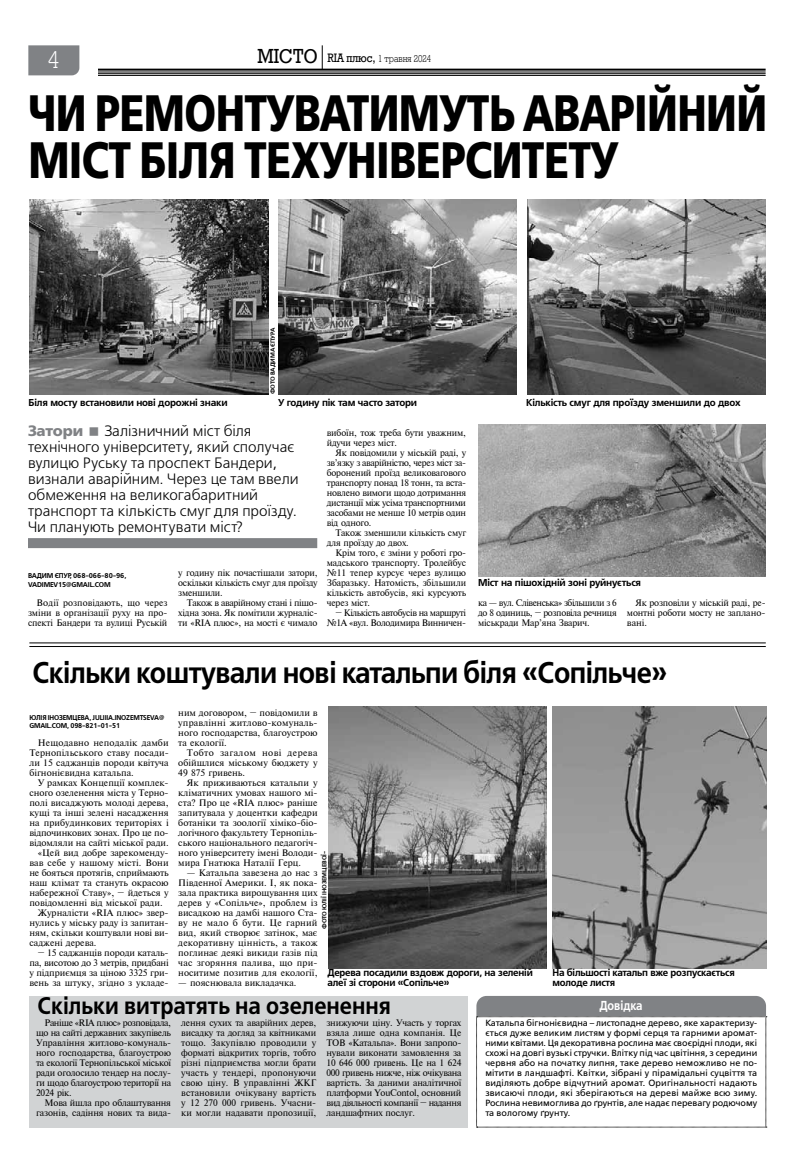
<style>
.page{position:relative;width:794px;height:1154px;background:#fff}
.page>*{position:absolute;margin:0;border:0;box-sizing:border-box;transform-origin:0 0}
.t1{font:700 51px/47px "Free Set C";letter-spacing:-.015em;color:#000;scale:.8 1}
.t2{font:600 30px "Free Set C";letter-spacing:-.02em;color:#000;scale:.9 1}
.t3{font:600 24px "Free Set C";color:#000;scale:.9 1}
.t4{font:300 24px "Rodeo";color:#fff}
.t5{font:20px "Rodeo";color:#000;scale:.9 1}
.t6{font:300 15px/16px "Free Set C";color:#000}
.t7{font:700 15px "Free Set C";letter-spacing:-.015em;color:#808285}
.t8{font:600 13px "Free Set C";color:#fff;scale:.85 1}
.t9{font:600 10px "Free Set C";letter-spacing:-.02em;color:#000}
.t10{font:600 10px/10px "Free Set C";letter-spacing:-.02em;color:#000;scale:.96 1}
.t11{font:300 10px "Rodeo";color:#000;scale:.9 1}
.t12{font:9px/10px "Newton C";letter-spacing:-.005em;color:#000;text-align:justify}
.t13{font:9px/10px "Free Set C";color:#000;text-align:justify}
.t14{font:9px/10px "Newton C";letter-spacing:-.045em;color:#000;text-align:right}
.t15{font:600 7px/8px "Free Set C";letter-spacing:-.02em;color:#000;scale:.95 1}
.t16{font:600 7px/9.5px "Free Set C";letter-spacing:-.02em;color:#000}
.t17{font:600 6px "Free Set C";color:#000}
.s1{font-weight:400;font-size:12px}
</style>
<div class="page">
<div style="left:28px;top:45px;width:51px;height:30px;background:#808285"></div>
<svg style="left:322px;top:45px;width:1px;height:24px"></svg>
<hr style="left:98px;top:72px;width:667px;height:1px;background:#000">
<hr style="left:98px;top:75px;width:667px;height:1px;background:#000">
<hr style="left:98px;top:74px;width:667px;height:1px;background:#000">
<hr style="left:98px;top:69px;width:667px;height:2px;background:#000">
<div style="left:28px;top:538px;width:289px;height:10px;background:#808285"></div>
<div style="left:29px;top:996px;width:439px;height:131px;background:#d1d3d4"></div>
<hr style="left:29px;top:643px;width:737px;height:1px;background:#000">
<hr style="left:29px;top:646px;width:737px;height:1px;background:#000">
<img style="left:329px;top:706px;width:217px;height:262px">
<img style="left:552px;top:706px;width:214px;height:262px">
<svg style="left:476px;top:996px;width:291px;height:132px"></svg>
<img style="left:29px;top:200px;width:239px;height:194px">
<img style="left:278px;top:200px;width:239px;height:194px">
<img style="left:527px;top:200px;width:238px;height:194px">
<img style="left:478px;top:424px;width:287px;height:153px">
<h3 class="t5" style="left:257px;top:45px;width:68px">МІСТО</h3>
<h3 class="t4" style="left:48px;top:47px;width:13px">4</h3>
<p class="t11" style="left:327px;top:53px;width:117px"><span class="s1">RIA плюс,</span> 1 травня 2024</p>
<h1 class="t1" style="left:28px;top:90px;width:925px">ЧИ РЕМОНТУВАТИМУТЬ АВАРІЙНИЙ<br>МІСТ БІЛЯ ТЕХУНІВЕРСИТЕТУ</h1>
<p class="t9" style="left:29px;top:396px;width:201px">Біля мосту встановили нові дорожні знаки</p>
<p class="t17" style="left:269px;top:394px;width:69px;rotate:-90deg">ФОТО ВАДИМА ЄПУРА</p>
<p class="t9" style="left:278px;top:396px;width:140px">У годину пік там часто затори</p>
<p class="t9" style="left:526px;top:396px;width:216px">Кількість смуг для проїзду зменшили до двох</p>
<p class="t6" style="left:28px;top:424px;width:272px;text-indent:77px">Залізничний міст біля технічного університету, який сполучає вулицю Руську та проспект Бандери, визнали аварійним. Через це там ввели обмеження на великогабаритний транспорт та кількість смуг для проїзду.<br>Чи планують ремонтувати міст?</p>
<h3 class="t7" style="left:28px;top:423px;width:57px">Затори</h3>
<p class="t16" style="left:28px;top:571px;width:100px">ВАДИМ ЄПУР, 068-066-80-96,<br>VADIMEV15@GMAIL.COM</p>
<p class="t12" style="left:28px;top:597px;width:141px;text-indent:9px">Водії розповідають, що через зміни в організації руху на про&shy;спекті Бандери та вулиці Руській</p>
<p class="t12" style="left:178px;top:567px;width:141px">у годину пік почастішали затори, оскільки кількість смуг для проїзду зменшили.</p>
<p class="t12" style="left:178px;top:597px;width:141px;text-indent:9px">Також в аварійному стані і пішо&shy;хідна зона. Як помітили журналіс&shy;ти «RIA плюс», на мості є чимало</p>
<p class="t12" style="left:327px;top:427px;width:141px">вибоїн, тож треба бути уважним, йдучи через міст.</p>
<p class="t12" style="left:327px;top:447px;width:141px;text-indent:9px">Як повідомили у міській раді, у зв’язку з аварійністю, через міст за&shy;боронений проїзд великовагового транспорту понад 18 тонн, та вста&shy;новлено вимоги щодо дотримання дистанції між усіма транспортними засобами не менше 10 метрів один від одного.</p>
<p class="t12" style="left:327px;top:527px;width:141px;text-indent:9px">Також зменшили кількість смуг для проїзду до двох.</p>
<p class="t12" style="left:327px;top:547px;width:141px;text-indent:9px">Крім того, є зміни у роботі гро&shy;мадського транспорту. Тролейбус №11 тепер курсує через вулицю Збаразьку. Натомість, збільшили кількість автобусів, які курсують через міст.</p>
<p class="t14" style="left:327px;top:607px;width:141px">– Кількість автобусів на маршруті №1А «вул. Володимира Винничен-</p>
<p class="t12" style="left:478px;top:597px;width:140px">ка — вул. Слівенська» збільшили з 6 до 8 одиниць, – розповіла речниця міськради Мар’яна Зварич.</p>
<p class="t12" style="left:627px;top:597px;width:140px;text-indent:9px">Як розповіли у міській раді, ре&shy;монтні роботи мосту не заплано&shy;вані.</p>
<p class="t9" style="left:478px;top:577px;width:164px">Міст на пішохідній зоні руйнується</p>
<h2 class="t2" style="left:32px;top:656px;width:707px">Скільки коштували нові катальпи біля «Сопільче»</h2>
<p class="t15" style="left:29px;top:713px;width:143px">ЮЛІЯ ІНОЗЕМЦЕВА, JULIIIA.INOZEMTSEVA@<br>GMAIL.COM, 098-821-01-51</p>
<p class="t12" style="left:29px;top:738px;width:141px;text-indent:9px">Нещодавно неподалік дамби Тернопільського ставу посади&shy;ли 15 саджанців породи квітуча бігнонієвидна катальпа.</p>
<p class="t12" style="left:38px;top:778px;width:132px">У рамках Концепції комплек-</p>
<p class="t12" style="left:29px;top:788px;width:141px">сного озеленення міста у Терно-</p>
<p class="t12" style="left:29px;top:798px;width:141px">полі висаджують молоді дерева,</p>
<p class="t12" style="left:29px;top:808px;width:141px">кущі та інші зелені насадження</p>
<p class="t12" style="left:29px;top:818px;width:141px">на прибудинкових територіях і</p>
<p class="t12" style="left:29px;top:828px;width:141px">відпочинкових зонах. Про це по-</p>
<p class="t12" style="left:29px;top:838px;width:141px">відомляли на сайті міської ради.</p>
<p class="t12" style="left:38px;top:848px;width:132px">«Цей вид добре зарекоменду-</p>
<p class="t12" style="left:29px;top:858px;width:141px">вав себе у нашому місті. Вони</p>
<p class="t12" style="left:29px;top:868px;width:141px">не бояться протягів, сприймають</p>
<p class="t12" style="left:29px;top:878px;width:141px">наш клімат та стануть окрасою</p>
<p class="t12" style="left:29px;top:888px;width:141px">набережної Ставу», – йдеться у</p>
<p class="t12" style="left:29px;top:898px;width:135px">повідомленні від міської ради.</p>
<p class="t12" style="left:38px;top:908px;width:132px">Журналісти «RIA плюс» звер-</p>
<p class="t12" style="left:29px;top:918px;width:141px">нулись у міську раду із запитан-</p>
<p class="t12" style="left:29px;top:928px;width:141px">ням, скільки коштували нові ви-</p>
<p class="t12" style="left:29px;top:938px;width:69px">саджені дерева.</p>
<p class="t12" style="left:29px;top:948px;width:141px;text-indent:9px">– 15 саджанців породи каталь&shy;па, висотою до 3 метрів, придбані у підприємця за ціною 3325 гри&shy;вень за штуку, згідно з укладе-</p>
<p class="t12" style="left:178px;top:708px;width:141px">ним договором, – повідомили в управлінні житлово-комуналь&shy;ного господарства, благоустрою та екології.</p>
<p class="t12" style="left:178px;top:748px;width:141px;text-indent:9px">Тобто загалом нові дерева обійшлися міському бюджету у 49 875 гривень.</p>
<p class="t12" style="left:178px;top:778px;width:141px;text-indent:9px">Як приживаються катальпи у кліматичних умовах нашого мі&shy;ста? Про це «RIA плюс» раніше запитувала у доцентки кафедри ботаніки та зоології хіміко-біо&shy;логічного факультету Тернопіль&shy;ського національного педагогіч&shy;ного університету імені Володи&shy;мира Гнатюка Наталії Герц.</p>
<p class="t12" style="left:178px;top:868px;width:141px;text-indent:9px">— Катальпа завезена до нас з Південної Америки. І, як пока&shy;зала практика вирощування цих дерев у «Сопільче», проблем із висадкою на дамбі нашого Ста&shy;ву не мало б бути. Це гарний вид, який створює затінок, має декоративну цінність, а також поглинає деякі викиди газів під час згоряння палива, що при&shy;носитиме позитив для екології,</p>
<p class="t12" style="left:178px;top:978px;width:120px">— пояснювала викладачка.</p>
<p class="t17" style="left:321px;top:929px;width:79px;rotate:-90deg">ФОТО ЮЛІЇ ІНОЗЕМЦЕВОЇ-</p>
<p class="t10" style="left:327px;top:968px;width:215px">Дерева посадили вздовж дороги, на зеленій алеї зі сторони «Сопільче»</p>
<p class="t10" style="left:552px;top:968px;width:191px">На більшості катальп вже розпускається молоде листя</p>
<h3 class="t3" style="left:37px;top:992px;width:394px">Скільки витратять на озеленення</h3>
<p class="t12" style="left:36px;top:1018px;width:136px;text-indent:9px">Раніше «RIA плюс» розповідала, що на сайті державних закупівель Управління житлово-комуналь&shy;ного господарства, благоустрою та екології Тернопільської міської ради оголосило тендер на послу&shy;ги щодо благоустрою території на 2024 рік.</p>
<p class="t12" style="left:36px;top:1098px;width:136px;text-align:right">Мова йшла про облаштування газонів, садіння нових та вида-</p>
<p class="t12" style="left:181px;top:1018px;width:136px">лення сухих та аварійних дерев, висадку та догляд за квітниками тощо. Закупівлю проводили у форматі відкритих торгів, тобто різні підприємства могли брати участь у тендері, пропонуючи свою ціну. В управлінні ЖКГ встановили очікувану вартість у 12 270 000 гривень. Учасни&shy;ки могли надавати пропозиції,</p>
<p class="t12" style="left:326px;top:1018px;width:136px">знижуючи ціну. Участь у торгах взяла лише одна компанія. Це ТОВ «Катальпа». Вони запропо&shy;нували виконати замовлення за 10 646 000 гривень. Це на 1 624<br>000 гривень нижче, ніж очікувана вартість. За даними аналітичної платформи YouContol, основний вид діяльності компанії – надання ландшафтних послуг.</p>
<h3 class="t8" style="left:599px;top:998px;width:52px">Довідка</h3>
<p class="t13" style="left:485px;top:1018px;width:273px">Катальпа бігнонієвидна – листопадне дерево, яке характеризу&shy;ється дуже великим листям у формі серця та гарними аромат&shy;ними квітами. Ця декоративна рослина має своєрідні плоди, які схожі на довгі вузькі стручки. Влітку під час цвітіння, з середини червня або на початку липня, таке дерево неможливо не по&shy;мітити в ландшафті. Квітки, зібрані у пірамідальні суцвіття та виділяють добре відчутний аромат. Оригінальності надають звисаючі плоди, які зберігаються на дереві майже всю зиму.<br>Рослина невимоглива до ґрунтів, але надає перевагу родючому та вологому ґрунту.</p>
</div>
